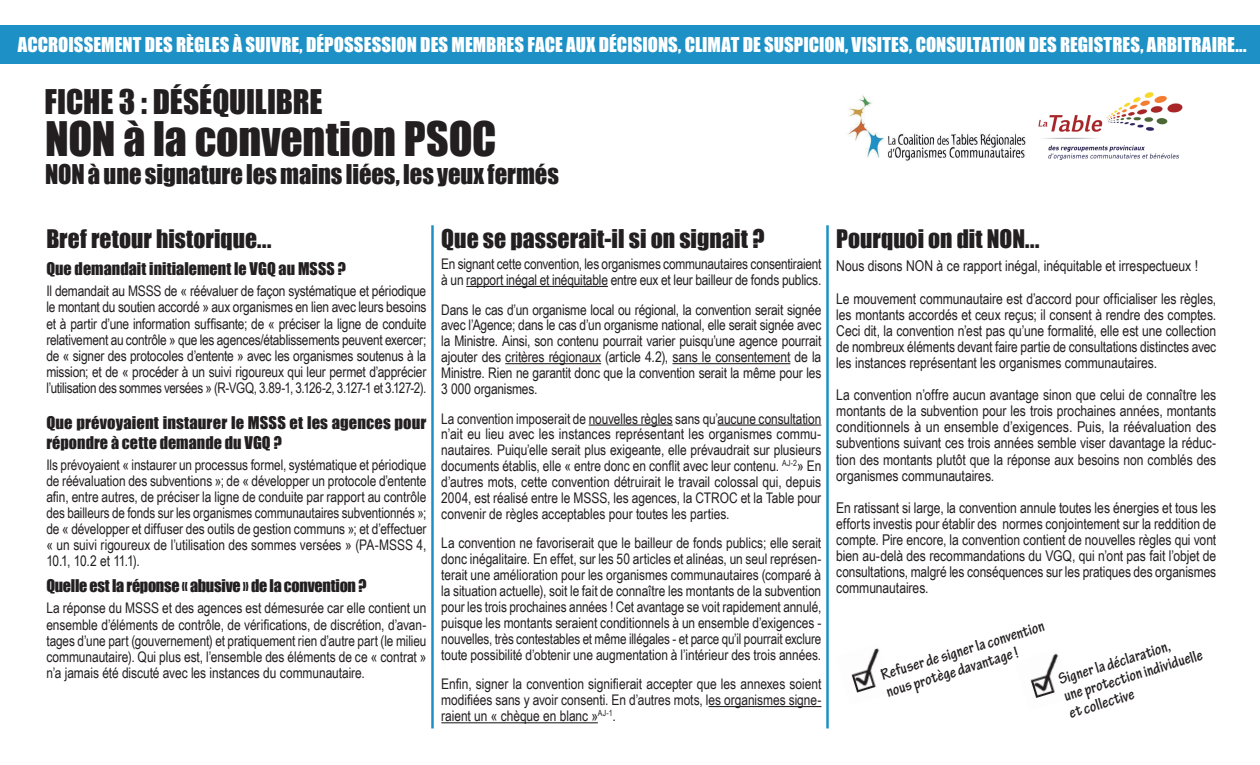
<style>
.page{position:relative;width:1260px;height:765px;background:#fff}
.page>*{position:absolute;margin:0;border:0;box-sizing:border-box;transform-origin:0 0}
.t1{font:43.75px "Impact";letter-spacing:-.005em;color:#231f20}
.t2{font:31.25px "Impact";letter-spacing:-.005em;color:#231f20}
.t3{font:25px "Impact";letter-spacing:-.005em;color:#231f20}
.t4{font:23.75px "Impact";color:#231f20}
.t5{font:23.5px "Impact";color:#231f20}
.t6{font:18.75px "Impact";color:#fff}
.t7{font:700 condensed 16.75px/17.6px "Tekton Pro";color:#231f20}
.t8{font:16.12px/19.8px "Impact";letter-spacing:.005em;color:#231f20}
.t9{font:16.12px "Impact";letter-spacing:-.015em;color:#231f20}
.t10{font:14.88px/16.1px "Arial Narrow";letter-spacing:-.005em;color:#231f20;text-align:justify}
.t11{font:14.62px/15.9px "Arial Narrow";letter-spacing:-.01em;color:#231f20;text-align:justify}
</style>
<div class="page">
<hr style="left:466px;top:286px;width:142px;height:1px;background:#231f20">
<hr style="left:505px;top:363px;width:96px;height:1px;background:#231f20">
<hr style="left:672px;top:363px;width:118px;height:1px;background:#231f20">
<hr style="left:589px;top:425px;width:84px;height:1px;background:#231f20">
<hr style="left:718px;top:425px;width:103px;height:1px;background:#231f20">
<hr style="left:709px;top:706px;width:112px;height:1px;background:#231f20">
<hr style="left:441px;top:722px;width:157px;height:1px;background:#231f20">
<img style="left:851px;top:648px;width:29px;height:45px">
<img style="left:1030px;top:653px;width:29px;height:45px">
<img style="left:1038px;top:92px;width:145px;height:68px">
<img style="left:847px;top:95px;width:179px;height:66px">
<div style="left:0;top:26px;width:1260px;height:38px;background:#1d91c6"></div>
<hr style="left:431px;top:225px;width:3px;height:503px;background:#1d91c6">
<hr style="left:826px;top:225px;width:3px;height:503px;background:#1d91c6">
<p class="t6" style="left:18px;top:30px;width:1230px">ACCROISSEMENT DES RÈGLES À SUIVRE, DÉPOSSESSION DES MEMBRES FACE AUX DÉCISIONS, CLIMAT DE SUSPICION, VISITES, CONSULTATION DES REGISTRES, ARBITRAIRE...</p>
<h2 class="t2" style="left:45px;top:77px;width:280px">FICHE 3 : DÉSÉQUILIBRE</h2>
<h1 class="t1" style="left:45px;top:105px;width:453px">NON à la convention PSOC</h1>
<h3 class="t3" style="left:45px;top:155px;width:515px">NON à une signature les mains liées, les yeux fermés</h3>
<h3 class="t5" style="left:46px;top:221px;width:227px">Bref retour historique...</h3>
<p class="t8" style="left:46px;top:259px;width:301px">Que demandait initialement le VGQ au MSSS ?</p>
<p class="t11" style="left:46px;top:283px;width:382px">Il demandait au MSSS de « réévaluer de façon systématique et périodique le montant du soutien accordé » aux organismes en lien avec leurs besoins et à partir d’une information suffisante; de « préciser la ligne de conduite relativement au contrôle » que les agences/établissements peuvent exercer; de « signer des protocoles d’entente » avec les organismes soutenus à la mission; et de « procéder à un suivi rigoureux qui leur permet d’apprécier l’utilisation des sommes versées » (R-VGQ, 3.89-1, 3.126-2, 3.127-1 et 3.127-2).</p>
<p class="t8" style="left:46px;top:412px;width:382px">Que prévoyaient instaurer le MSSS et les agences pour répondre à cette demande du VGQ ?</p>
<p class="t11" style="left:46px;top:456px;width:382px">Ils prévoyaient « instaurer un processus formel, systématique et périodique de réévaluation des subventions »; de « développer un protocole d’entente afin, entre autres, de préciser la ligne de conduite par rapport au contrôle des bailleurs de fonds sur les organismes communautaires subventionnés »; de « développer et diffuser des outils de gestion communs »; et d’effectuer « un suivi rigoureux de l’utilisation des sommes versées » (PA-MSSS 4, 10.1, 10.2 et 11.1).</p>
<p class="t9" style="left:46px;top:574px;width:322px">Quelle est la réponse « abusive » de la convention ?</p>
<p class="t11" style="left:46px;top:600px;width:382px">La réponse du MSSS et des agences est démesurée car elle contient un ensemble d’éléments de contrôle, de vérifications, de discrétion, d’avan&shy;tages d’une part (gouvernement) et pratiquement rien d’autre part (le milieu communautaire). Qui plus est, l’ensemble des éléments de ce « contrat » n’a jamais été discuté avec les instances du communautaire.</p>
<h3 class="t4" style="left:441px;top:220px;width:325px">Que se passerait-il si on signait ?</h3>
<p class="t11" style="left:441px;top:255px;width:382px">En signant cette convention, les organismes communautaires consentiraient à un rapport inégal et inéquitable entre eux et leur bailleur de fonds publics.</p>
<p class="t11" style="left:441px;top:301px;width:382px">Dans le cas d’un organisme local ou régional, la convention serait signée avec l’Agence; dans le cas d’un organisme national, elle serait signée avec la Ministre. Ainsi, son contenu pourrait varier puisqu’une agence pourrait ajouter des critères régionaux (article 4.2), sans le consentement de la Ministre. Rien ne garantit donc que la convention serait la même pour les 3 000 organismes.</p>
<p class="t11" style="left:441px;top:410px;width:382px">La convention imposerait de nouvelles règles sans qu’aucune consultation n’ait eu lieu avec les instances représentant les organismes commu&shy;nautaires. Puiqu’elle serait plus exigeante, elle prévaudrait sur plusieurs documents établis, elle « entre donc en conflit avec leur contenu. <sup>AJ-2</sup>» En d’autres mots, cette convention détruirait le travail colossal qui, depuis 2004, est réalisé entre le MSSS, les agences, la CTROC et la Table pour convenir de règles acceptables pour toutes les parties.</p>
<p class="t11" style="left:441px;top:535px;width:382px">La convention ne favoriserait que le bailleur de fonds publics; elle serait donc inégalitaire. En effet, sur les 50 articles et alinéas, un seul représen&shy;terait une amélioration pour les organismes communautaires (comparé à la situation actuelle), soit le fait de connaître les montants de la subvention pour les trois prochaines années ! Cet avantage se voit rapidement annulé, puisque les montants seraient conditionnels à un ensemble d’exigences - nouvelles, très contestables et même illégales - et parce qu’il pourrait exclure toute possibilité d’obtenir une augmentation à l’intérieur des trois années.</p>
<p class="t11" style="left:441px;top:675px;width:382px">Enfin, signer la convention signifierait accepter que les annexes soient modifiées sans y avoir consenti. En d’autres mots, les organismes signe&shy;raient un « chèque en blanc »<sup>AJ-1</sup>.</p>
<h3 class="t5" style="left:836px;top:221px;width:205px">Pourquoi on dit NON...</h3>
<p class="t10" style="left:836px;top:250px;width:382px;line-height:32.1px">Nous disons NON à ce rapport inégal, inéquitable et irrespectueux !<br>Le mouvement communautaire est d’accord pour officialiser les règles,</p>
<p class="t10" style="left:836px;top:306px;width:382px">les montants accordés et ceux reçus; il consent à rendre des comptes.<br>Ceci dit, la convention n’est pas qu’une formalité, elle est une collection de nombreux éléments devant faire partie de consultations distinctes avec les instances représentant les organismes communautaires.</p>
<p class="t10" style="left:836px;top:386px;width:382px">La convention n’offre aucun avantage sinon que celui de connaître les montants de la subvention pour les trois prochaines années, montants conditionnels à un ensemble d’exigences. Puis, la réévaluation des subventions suivant ces trois années semble viser davantage la réduc&shy;tion des montants plutôt que la réponse aux besoins non comblés des organismes communautaires.</p>
<p class="t10" style="left:836px;top:499px;width:382px">En ratissant si large, la convention annule toutes les énergies et tous les efforts investis pour établir des normes conjointement sur la reddition de compte. Pire encore, la convention contient de nouvelles règles qui vont bien au-delà des recommandations du VGQ, qui n’ont pas fait l’objet de consultations, malgré les conséquences sur les pratiques des organismes communautaires.</p>
<p class="t7" style="left:879px;top:667px;width:172px;rotate:-17deg">Refuser de signer la convention nous protège davantage !</p>
<p class="t7" style="left:1057px;top:671px;width:146px;rotate:-17deg">Signer la déclaration,<br>une protection individuelle et collective</p>
</div>
